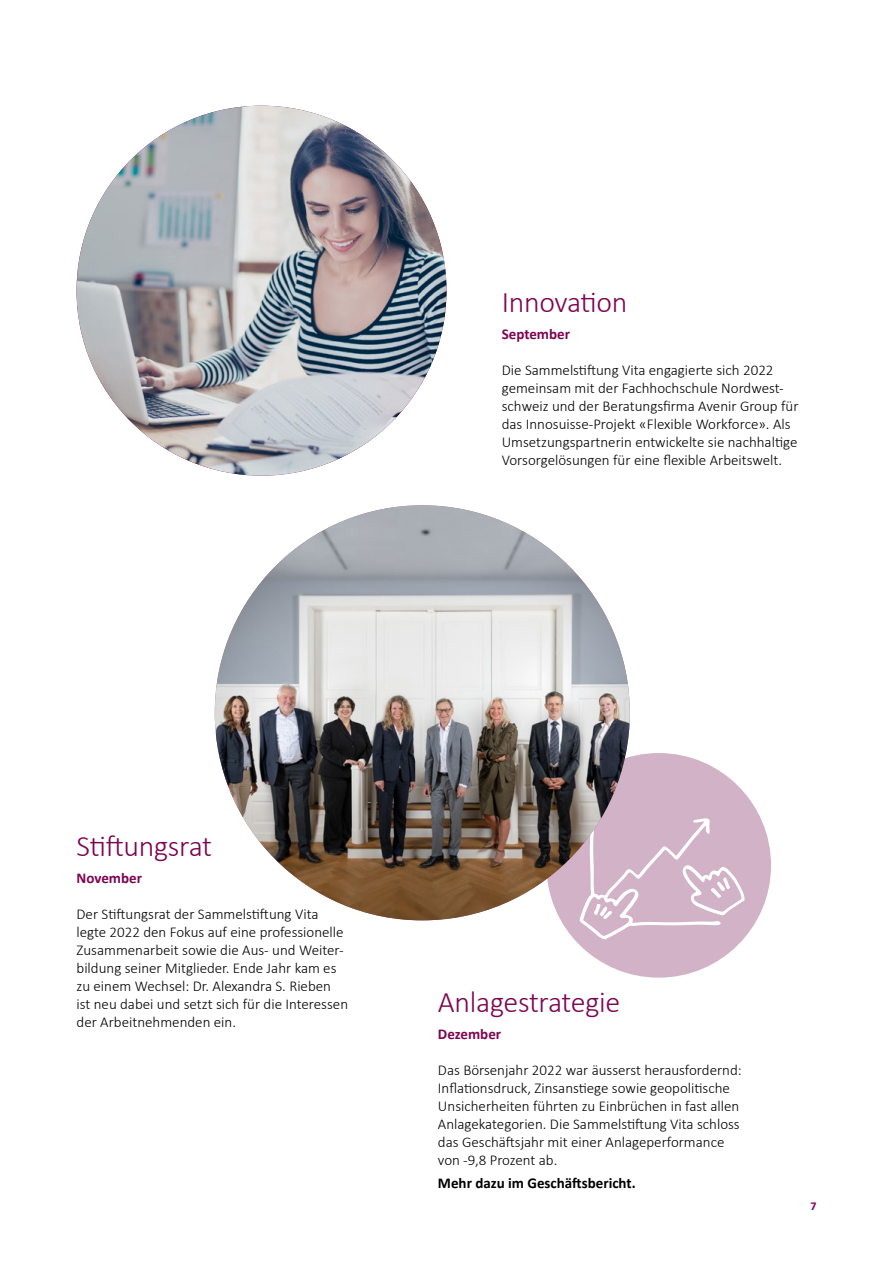
<style>
.page{position:relative;width:893px;height:1263px;background:#fff}
.page>*{position:absolute;margin:0;border:0;box-sizing:border-box;transform-origin:0 0}
.t1{font:300 30px "Calibri";letter-spacing:-.01em;color:#7d0551}
.t2{font:300 15px/18px "Calibri";color:#000}
.t3{font:700 15px "Calibri";color:#000}
.t4{font:700 15px "Calibri";color:#7d0551}
.t5{font:700 12px "Calibri";color:#7d0551}
</style>
<div class="page">
<div style="left:546px;top:753px;width:225px;height:225px;background:#d1b2c6;border-radius:50%"></div>
<svg style="left:579px;top:809px;width:166px;height:130px"></svg>
<img style="left:215px;top:505px;width:415px;height:415px;border-radius:208px">
<img style="left:77px;top:106px;width:369px;height:370px;border-radius:185px">
<h1 class="t1" style="left:502px;top:284px;width:127px">Innovation</h1>
<p class="t4" style="left:502px;top:324px;width:70px">September</p>
<p class="t2" style="left:502px;top:361px;width:298px">Die Sammelstiftung Vita engagierte sich 2022 gemeinsam mit der Fachhochschule Nordwest&shy;schweiz und der Beratungsfirma Avenir Group für das Innosuisse-Projekt «Flexible Workforce». Als Umsetzungspartnerin entwickelte sie nachhaltige Vorsorgelösungen für eine flexible Arbeitswelt.</p>
<h1 class="t1" style="left:77px;top:827px;width:137px">Stiftungsrat</h1>
<p class="t4" style="left:77px;top:867px;width:67px">November</p>
<p class="t2" style="left:77px;top:904px;width:273px">Der Stiftungsrat der Sammelstiftung Vita legte 2022 den Fokus auf eine professionelle Zusammenarbeit sowie die Aus- und Weiter&shy;bildung seiner Mitglieder. Ende Jahr kam es zu einem Wechsel: Dr. Alexandra S. Rieben ist neu dabei und setzt sich für die Interessen der Arbeitnehmenden ein.</p>
<h1 class="t1" style="left:438px;top:984px;width:184px">Anlagestrategie</h1>
<p class="t4" style="left:438px;top:1024px;width:65px">Dezember</p>
<p class="t2" style="left:438px;top:1061px;width:305px">Das Börsenjahr 2022 war äusserst herausfordernd:<br>Inflationsdruck, Zinsanstiege sowie geopolitische Unsicherheiten führten zu Einbrüchen in fast allen Anlagekategorien. Die Sammelstiftung Vita schloss das Geschäftsjahr mit einer Anlageperformance von -9,8 Prozent ab.</p>
<p class="t3" style="left:438px;top:1172px;width:199px">Mehr dazu im Geschäftsbericht.</p>
<p class="t5" style="left:810px;top:1197px;width:8px">7</p>
</div>
